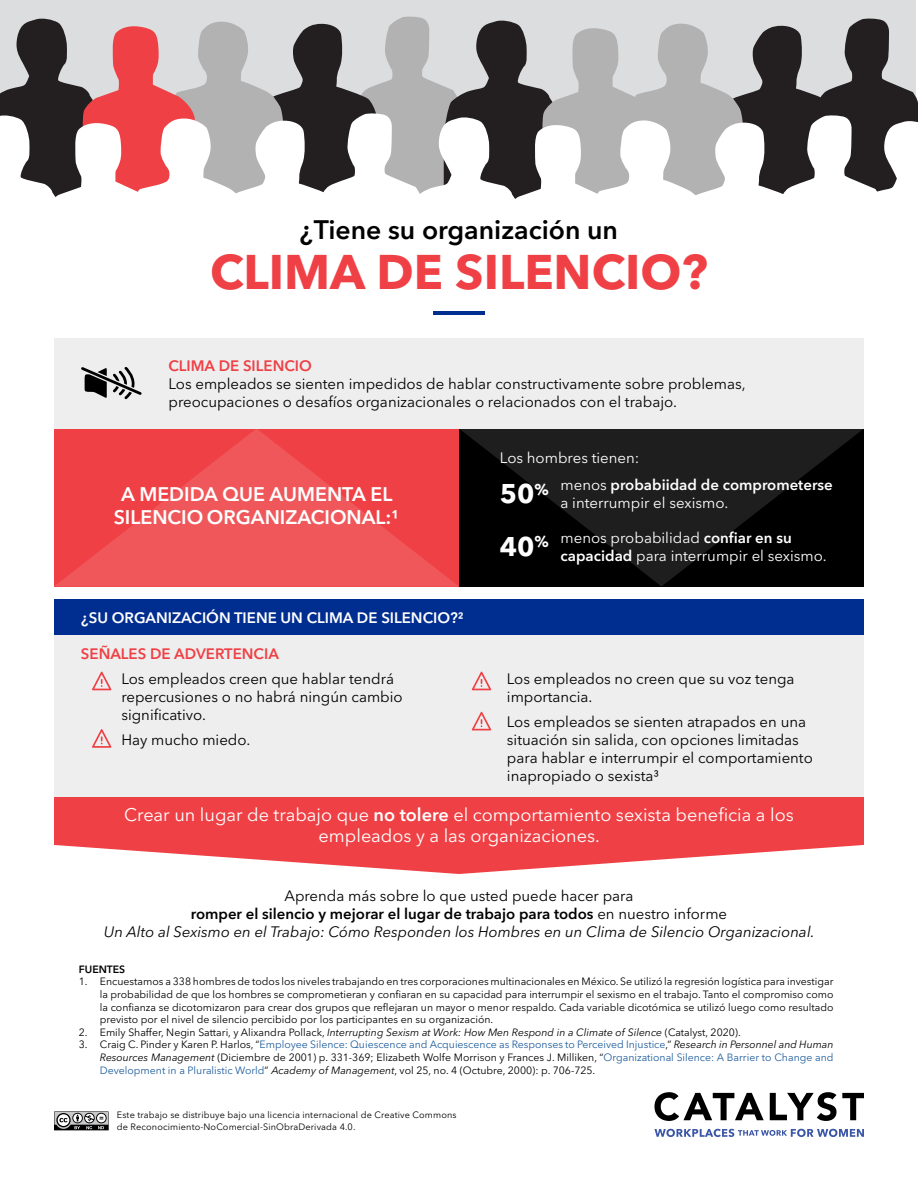
<style>
.page{position:relative;width:918px;height:1188px;background:#fff}
.page>*{position:absolute;margin:0;border:0;box-sizing:border-box;transform-origin:0 0}
.t1{font:700 48.15px "Avenir Next LT Pro";color:#ef4145}
.t2{font:700 26.85px/52.7px "Avenir Next LT Pro";color:#fff}
.t3{font:600 26.55px "Avenir Next LT Pro";color:#000}
.t4{font:600 19.5px/23.4px "Avenir Next LT Pro";color:#fff;text-align:center}
.t5{font:18.15px/21.8px "Avenir Next LT Pro";color:#fff;text-align:center}
.t6{font:15px/18px "Avenir Next LT Pro";color:#000}
.t7{font:italic 15px/18px "Avenir Next LT Pro";color:#000;text-align:center}
.t8{font:15px/18px "Avenir Next LT Pro";color:#fff}
.t9{font:600 15px "Avenir Next LT Pro";color:#fff}
.t10{font:600 15px "Avenir Next LT Pro";color:#ef4145}
.t11{font:10.5px/12.6px "Avenir Next LT Pro";color:#000;text-align:justify}
.t12{font:10.5px/12.6px "Avenir Next LT Pro";color:#215e9e;text-align:justify}
.t13{font:600 10.5px "Avenir Next LT Pro";color:#000}
.t14{font:9.15px/12.1px "Avenir Next LT Pro";letter-spacing:.015em;color:#000}
.s1{font-weight:600}
.s2{font-style:normal}
.s3{font-weight:600;font-style:normal}
.s4{font-style:italic}
.s5{color:#000}
.s6{font-style:italic;color:#000}
</style>
<div class="page">
<svg style="left:459px;top:429px;width:405px;height:157px;background:#0e0e0e"></svg>
<div style="left:54px;top:633px;width:810px;height:168px;background:#eeeeef"></div>
<div style="left:54px;top:600px;width:810px;height:35px;background:#002d90"></div>
<div style="left:54px;top:338px;width:810px;height:90px;background:#eeeeef"></div>
<div style="left:0;top:0;width:916px;height:257px;background:#dcddde"></div>
<svg style="left:0;top:16px;width:918px;height:241px"></svg>
<hr style="left:433px;top:312px;width:52px;height:3px;background:#002d90">
<svg style="left:92px;top:672px;width:19px;height:18px"></svg>
<svg style="left:92px;top:729px;width:19px;height:19px"></svg>
<svg style="left:472px;top:672px;width:19px;height:18px"></svg>
<svg style="left:472px;top:712px;width:19px;height:18px"></svg>
<svg style="left:54px;top:797px;width:810px;height:77px;fill:#ef4145"></svg>
<svg style="left:654px;top:1092px;width:110px;height:29px"></svg>
<svg style="left:770px;top:1092px;width:94px;height:29px"></svg>
<svg style="left:654px;top:1129px;width:210px;height:8px"></svg>
<svg style="left:54px;top:1111px;width:55px;height:19px"></svg>
<svg style="left:81px;top:367px;width:61px;height:32px"></svg>
<svg style="left:54px;top:429px;width:405px;height:157px;background:#ef4b4f"></svg>
<h3 class="t3" style="left:300px;top:213px;width:320px">¿Tiene su organización un</h3>
<h1 class="t1" style="left:210px;top:243px;width:499px">CLIMA DE SILENCIO?</h1>
<h3 class="t10" style="left:168px;top:356px;width:145px">CLIMA DE SILENCIO</h3>
<h3 class="t6" style="left:168px;top:375px;width:579px">Los empleados se sienten impedidos de hablar constructivamente sobre problemas, preocupaciones o desafíos organizacionales o relacionados con el trabajo.</h3>
<h3 class="t4" style="left:114px;top:482px;width:287px">A MEDIDA QUE AUMENTA EL<br>SILENCIO ORGANIZACIONAL:¹</h3>
<h3 class="t9" style="left:81px;top:609px;width:384px">¿SU ORGANIZACIÓN TIENE UN CLIMA DE SILENCIO?²</h3>
<h3 class="t10" style="left:81px;top:645px;width:200px">SEÑALES DE ADVERTENCIA</h3>
<h3 class="t6" style="left:121px;top:670px;width:283px">Los empleados creen que hablar tendrá repercusiones o no habrá ningún cambio significativo.</h3>
<h3 class="t6" style="left:121px;top:730px;width:130px">Hay mucho miedo.</h3>
<h3 class="t8" style="left:500px;top:449px;width:141px">Los hombres tienen:</h3>
<h2 class="t2" style="left:500px;top:468px;width:50px">50<sup>%<br></sup>40<sup>%</sup></h2>
<h3 class="t8" style="left:561px;top:476px;width:274px">menos <span class="s1">probabiidad de comprometerse </span>a interrumpir el sexismo.</h3>
<h3 class="t8" style="left:561px;top:528px;width:268px">menos probabilidad <span class="s1">confiar en su capacidad</span> para interrumpir el sexismo.</h3>
<h3 class="t6" style="left:507px;top:670px;width:289px">Los empleados no creen que su voz tenga importancia.</h3>
<h3 class="t6" style="left:507px;top:712px;width:307px">Los empleados se sienten atrapados en una situación sin salida, con opciones limitadas para hablar e interrumpir el comportamiento inapropiado o sexista³</h3>
<h3 class="t5" style="left:124px;top:803px;width:671px">Crear un lugar de trabajo que <span class="s1">no tolere</span> el comportamiento sexista beneficia a los empleados y a las organizaciones.</h3>
<h3 class="t7" style="left:104px;top:886px;width:712px"><span class="s2">Aprenda más sobre lo que usted puede hacer para<br></span><span class="s3">romper el silencio y mejorar el lugar de trabajo para todos</span> <span class="s2">en nuestro informe<br></span>Un Alto al Sexismo en el Trabajo: Cómo Responden los Hombres en un Clima de Silencio Organizacional.</h3>
<p class="t13" style="left:79px;top:963px;width:48px">FUENTES</p>
<p class="t11" style="left:100px;top:975px;width:735px;text-indent:-21px">1. Encuestamos a 338 hombres de todos los niveles trabajando en tres corporaciones multinacionales en México. Se utilizó la regresión logística para investigar la probabilidad de que los hombres se comprometieran y confiaran en su capacidad para interrumpir el sexismo en el trabajo. Tanto el compromiso como la confianza se dicotomizaron para crear dos grupos que reflejaran un mayor o menor respaldo. Cada variable dicotómica se utilizó luego como resultado previsto por el nivel de silencio percibido por los participantes en su organización.</p>
<p class="t11" style="left:79px;top:1026px;width:664px">2. Emily Shaffer, Negin Sattari, y Alixandra Pollack, <span class="s4">Interrupting Sexism at Work: How Men Respond in a Climate of Silence</span> (Catalyst, 2020).</p>
<p class="t12" style="left:100px;top:1038px;width:735px;text-indent:-21px"><span class="s5">3. Craig C. Pinder y Karen P. Harlos, “</span>Employee Silence: Quiescence and Acquiescence as Responses to Perceived Injustice<span class="s5">,”</span> <span class="s6">Research in Personnel and Human Resources Management</span> <span class="s5">(Diciembre de 2001) p. 331-369; Elizabeth Wolfe Morrison y Frances J. Milliken, “</span>Organizational Silence: A Barrier to Change and Development in a Pluralistic World<span class="s5">”</span> <span class="s6">Academy of Management</span><span class="s5">, vol 25, no. 4 (Octubre, 2000): p. 706-725.</span></p>
<p class="t14" style="left:117px;top:1109px;width:341px">Este trabajo se distribuye bajo una licencia internacional de Creative Commons de Reconocimiento-NoComercial-SinObraDerivada 4.0.</p>
</div>
